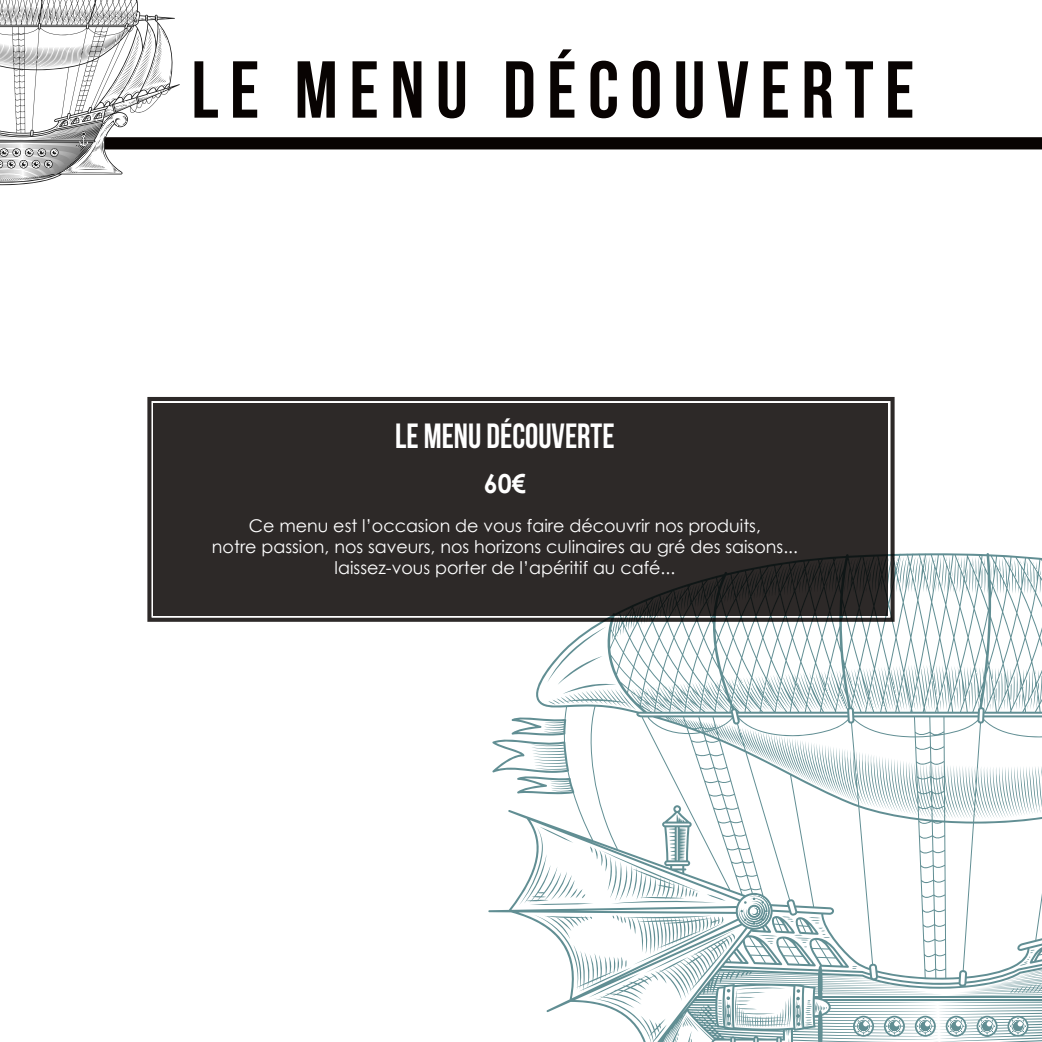
<style>
.page{position:relative;width:1042px;height:1042px;background:#fff}
.page>*{position:absolute;margin:0;border:0;box-sizing:border-box;transform-origin:0 0}
.t1{font:700 80.5px "Bebas Neue";letter-spacing:.14em;color:#080302}
.t2{font:700 35px "Bebas Neue";color:#fff;scale:.95 1}
.t3{font:700 26.25px "Century Gothic";color:#fff;scale:.95 1}
.t4{font:17.5px/21px "Century Gothic";color:#fff;text-align:center}
</style>
<div class="page">
<svg style="left:488px;top:553px;width:554px;height:489px"></svg>
<div style="left:104px;top:137px;width:938px;height:12px;background:#080302"></div>
<svg style="left:0;top:0;width:180px;height:185px"></svg>
<svg style="left:147px;top:397px;width:749px;height:227px;background:#332f2e"></svg>
<div style="left:156px;top:405px;width:730px;height:208px;border:4px solid #080302"></div>
<p class="t1" style="left:191px;top:46px;width:725px">LE MENU DÉCOUVERTE</p>
<p class="t2" style="left:395px;top:416px;width:233px">LE MENU DÉCOUVERTE</p>
<p class="t3" style="left:484px;top:464px;width:46px">60€</p>
<p class="t4" style="left:249px;top:515px;width:513px">Ce menu est l’occasion de vous faire découvrir nos produits,</p>
<p class="t4" style="left:212px;top:536px;width:587px">notre passion, nos saveurs, nos horizons culinaires au gré des saisons... laissez-vous porter de l’apéritif au café...</p>
</div>
